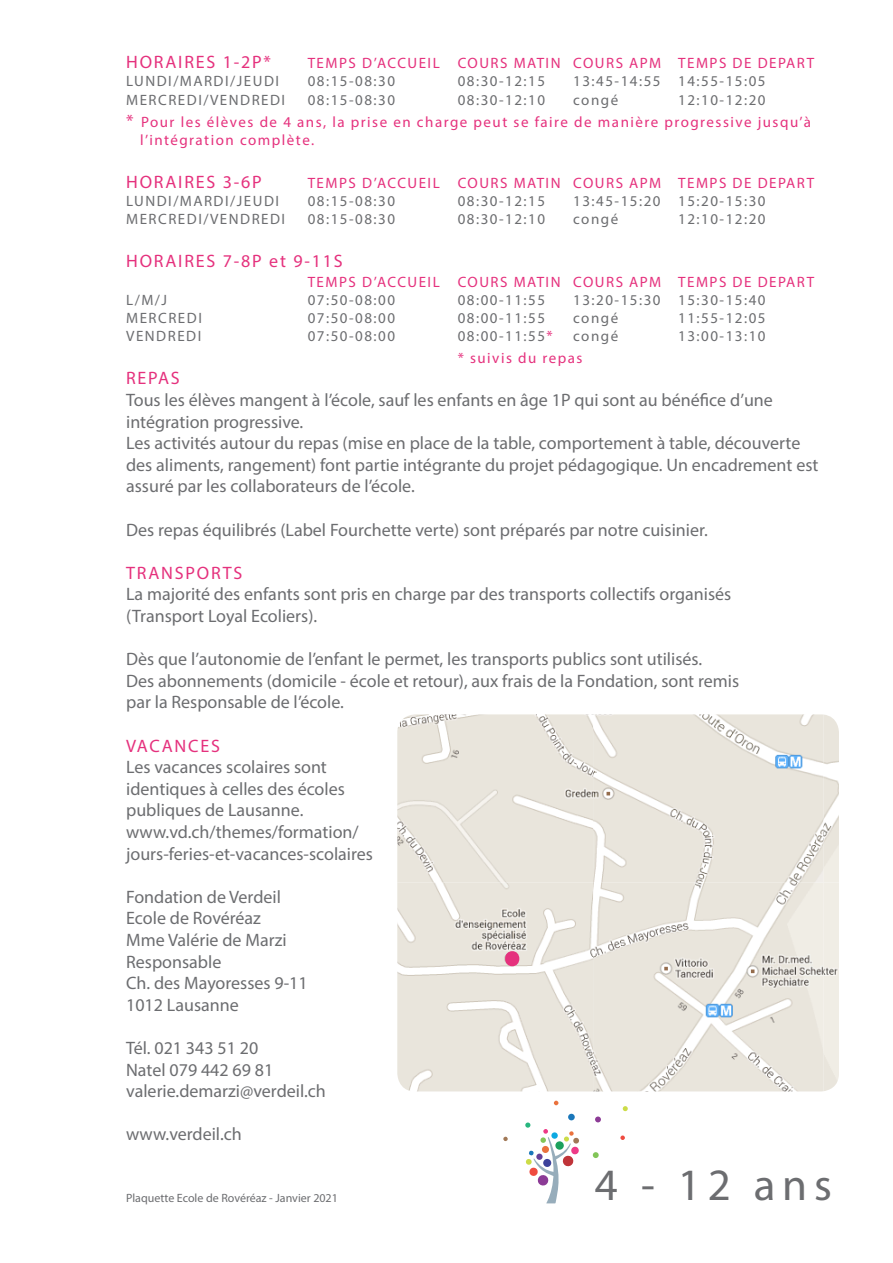
<style>
.page{position:relative;width:893px;height:1263px;background:#fff}
.page>*{position:absolute;margin:0;border:0;box-sizing:border-box;transform-origin:0 0}
.Style_de_paragraphe{font:120px "Myriad Pro";color:#e5317d}
.t1{font:45px "Myriad Pro";color:#6c6d70}
.Style_de_paragraphe-2{font:18px/21.6px "Myriad Pro";color:#6c6d70}
.Style_de_paragraphe-3{font:18px "Myriad Pro";letter-spacing:.1em;color:#e5317d}
.Style_de_paragraphe-4{font:15px "Myriad Pro";letter-spacing:.1em;color:#6c6d70}
.Style_de_paragraphe-5{font:15px "Myriad Pro";letter-spacing:.1em;color:#e5317d}
.t2{font:12px "Myriad Pro";color:#6c6d70}
.t3{font:11.7px/13.5px "Arial";color:#000;text-align:center}
.t4{font:8.4px "Lucida Grande";color:#000}
.s1{font-size:18px}
.s2{color:#e5317d}
</style>
<div class="page">
<svg style="left:554px;top:1101px;width:4px;height:4px"></svg>
<svg style="left:620px;top:1135px;width:5px;height:5px"></svg>
<div style="left:568px;top:1114px;width:7px;height:6px;background:#1a77ba;border-radius:50%"></div>
<svg style="left:503px;top:1136px;width:5px;height:5px"></svg>
<svg style="left:623px;top:1106px;width:5px;height:5px"></svg>
<svg style="left:595px;top:1116px;width:6px;height:6px"></svg>
<svg style="left:593px;top:1152px;width:6px;height:6px"></svg>
<svg style="left:525px;top:1122px;width:54px;height:81px"></svg>
<img style="left:397px;top:714px;width:442px;height:377px">
<p class="Style_de_paragraphe-3" style="left:126px;top:50px;width:146px">HORAIRES 1-2P*</p>
<p class="Style_de_paragraphe-5" style="left:308px;top:53px;width:508px">TEMPS D’ACCUEIL COURS MATIN COURS APM TEMPS DE DEPART</p>
<p class="Style_de_paragraphe-4" style="left:126px;top:71px;width:154px">LUNDI/MARDI/JEUDI</p>
<p class="Style_de_paragraphe-4" style="left:308px;top:71px;width:89px">08:15-08:30</p>
<p class="Style_de_paragraphe-4" style="left:458px;top:71px;width:89px">08:30-12:15</p>
<p class="Style_de_paragraphe-4" style="left:573px;top:71px;width:194px">13:45-14:55 14:55-15:05</p>
<p class="Style_de_paragraphe-4" style="left:126px;top:91px;width:161px">MERCREDI/VENDREDI</p>
<p class="Style_de_paragraphe-4" style="left:308px;top:91px;width:89px">08:15-08:30</p>
<p class="Style_de_paragraphe-4" style="left:458px;top:91px;width:89px">08:30-12:10</p>
<p class="Style_de_paragraphe-4" style="left:573px;top:91px;width:47px">congé</p>
<p class="Style_de_paragraphe-4" style="left:678px;top:91px;width:89px">12:10-12:20</p>
<p class="Style_de_paragraphe-5" style="left:126px;top:113px;width:686px"><span class="s1">*</span> Pour les élèves de 4 ans, la prise en charge peut se faire de manière progressive jusqu’à</p>
<p class="Style_de_paragraphe-5" style="left:140px;top:131px;width:176px">l’intégration complète.</p>
<p class="Style_de_paragraphe-3" style="left:126px;top:171px;width:137px">HORAIRES 3-6P</p>
<p class="Style_de_paragraphe-5" style="left:308px;top:174px;width:508px">TEMPS D’ACCUEIL COURS MATIN COURS APM TEMPS DE DEPART</p>
<p class="Style_de_paragraphe-4" style="left:126px;top:192px;width:154px">LUNDI/MARDI/JEUDI</p>
<p class="Style_de_paragraphe-4" style="left:308px;top:192px;width:89px">08:15-08:30</p>
<p class="Style_de_paragraphe-4" style="left:458px;top:192px;width:89px">08:30-12:15</p>
<p class="Style_de_paragraphe-4" style="left:573px;top:192px;width:194px">13:45-15:20 15:20-15:30</p>
<p class="Style_de_paragraphe-4" style="left:126px;top:210px;width:161px">MERCREDI/VENDREDI</p>
<p class="Style_de_paragraphe-4" style="left:308px;top:210px;width:89px">08:15-08:30</p>
<p class="Style_de_paragraphe-4" style="left:458px;top:210px;width:89px">08:30-12:10</p>
<p class="Style_de_paragraphe-4" style="left:573px;top:210px;width:47px">congé</p>
<p class="Style_de_paragraphe-4" style="left:678px;top:210px;width:89px">12:10-12:20</p>
<p class="Style_de_paragraphe-3" style="left:126px;top:250px;width:218px">HORAIRES 7-8P et 9-11S</p>
<p class="Style_de_paragraphe-5" style="left:308px;top:273px;width:508px">TEMPS D’ACCUEIL COURS MATIN COURS APM TEMPS DE DEPART</p>
<p class="Style_de_paragraphe-4" style="left:126px;top:291px;width:42px">L/M/J</p>
<p class="Style_de_paragraphe-4" style="left:308px;top:291px;width:89px">07:50-08:00</p>
<p class="Style_de_paragraphe-4" style="left:458px;top:291px;width:89px">08:00-11:55</p>
<p class="Style_de_paragraphe-4" style="left:573px;top:291px;width:194px">13:20-15:30 15:30-15:40</p>
<p class="Style_de_paragraphe-4" style="left:126px;top:309px;width:77px">MERCREDI</p>
<p class="Style_de_paragraphe-4" style="left:308px;top:309px;width:89px">07:50-08:00</p>
<p class="Style_de_paragraphe-4" style="left:458px;top:309px;width:89px">08:00-11:55</p>
<p class="Style_de_paragraphe-4" style="left:573px;top:309px;width:47px">congé</p>
<p class="Style_de_paragraphe-4" style="left:678px;top:309px;width:89px">11:55-12:05</p>
<p class="Style_de_paragraphe-4" style="left:126px;top:327px;width:77px">VENDREDI</p>
<p class="Style_de_paragraphe-4" style="left:308px;top:327px;width:89px">07:50-08:00</p>
<p class="Style_de_paragraphe-4" style="left:458px;top:327px;width:97px">08:00-11:55<span class="s2">*</span></p>
<p class="Style_de_paragraphe-4" style="left:573px;top:327px;width:47px">congé</p>
<p class="Style_de_paragraphe-4" style="left:678px;top:327px;width:89px">13:00-13:10</p>
<p class="Style_de_paragraphe-5" style="left:458px;top:348px;width:126px">* suivis du repas</p>
<p class="Style_de_paragraphe-3" style="left:126px;top:367px;width:55px">REPAS</p>
<p class="Style_de_paragraphe-2" style="left:126px;top:389px;width:648px">Tous les élèves mangent à l’école, sauf les enfants en âge 1P qui sont au bénéfice d’une intégration progressive.</p>
<p class="Style_de_paragraphe-2" style="left:126px;top:432px;width:694px">Les activités autour du repas (mise en place de la table, comportement à table, découverte des aliments, rangement) font partie intégrante du projet pédagogique. Un encadrement est assuré par les collaborateurs de l’école.</p>
<p class="Style_de_paragraphe-2" style="left:126px;top:518px;width:583px">Des repas équilibrés (Label Fourchette verte) sont préparés par notre cuisinier.</p>
<p class="Style_de_paragraphe-3" style="left:126px;top:562px;width:118px">TRANSPORTS</p>
<p class="Style_de_paragraphe-2" style="left:126px;top:583px;width:607px">La majorité des enfants sont pris en charge par des transports collectifs organisés (Transport Loyal Ecoliers).</p>
<p class="Style_de_paragraphe-2" style="left:126px;top:648px;width:614px">Dès que l’autonomie de l’enfant le permet, les transports publics sont utilisés.<br>Des abonnements (domicile - école et retour), aux frais de la Fondation, sont remis</p>
<p class="Style_de_paragraphe-2" style="left:126px;top:691px;width:219px">par la Responsable de l’école.</p>
<p class="Style_de_paragraphe-3" style="left:126px;top:734px;width:95px">VACANCES</p>
<p class="Style_de_paragraphe-2" style="left:126px;top:756px;width:220px">Les vacances scolaires sont identiques à celles des écoles publiques de Lausanne.</p>
<p class="Style_de_paragraphe-2" style="left:126px;top:821px;width:234px">www.vd.ch/themes/formation/</p>
<p class="Style_de_paragraphe-2" style="left:126px;top:842px;width:248px">jours-feries-et-vacances-scolaires</p>
<p class="Style_de_paragraphe-2" style="left:126px;top:886px;width:156px">Fondation de Verdeil<br>Ecole de Rovéréaz</p>
<p class="Style_de_paragraphe-2" style="left:126px;top:929px;width:162px">Mme Valérie de Marzi</p>
<p class="Style_de_paragraphe-2" style="left:126px;top:950px;width:97px">Responsable</p>
<p class="Style_de_paragraphe-2" style="left:126px;top:972px;width:183px">Ch. des Mayoresses 9-11<br>1012 Lausanne</p>
<p class="Style_de_paragraphe-2" style="left:126px;top:1037px;width:201px">Tél. 021 343 51 20<br>Natel 079 442 69 81 valerie.demarzi@verdeil.ch</p>
<p class="Style_de_paragraphe-2" style="left:126px;top:1123px;width:117px">www.verdeil.ch</p>
<p class="t4" style="left:196px;top:390px;width:175px">mayoresses 9-11 lausanne - Google Maps</p>
<p class="t3" style="left:629px;top:439px;width:224px">l'écran, cliquez sur le lien "Imprimer" à côté de la carte.</p>
<p class="Style_de_paragraphe" style="left:499px;top:851px;width:26px">.</p>
<p class="t2" style="left:126px;top:1190px;width:213px">Plaquette Ecole de Rovéréaz - Janvier 2021</p>
<h2 class="t1" style="left:595px;top:1157px;width:238px">4 - 12 ans</h2>
</div>
